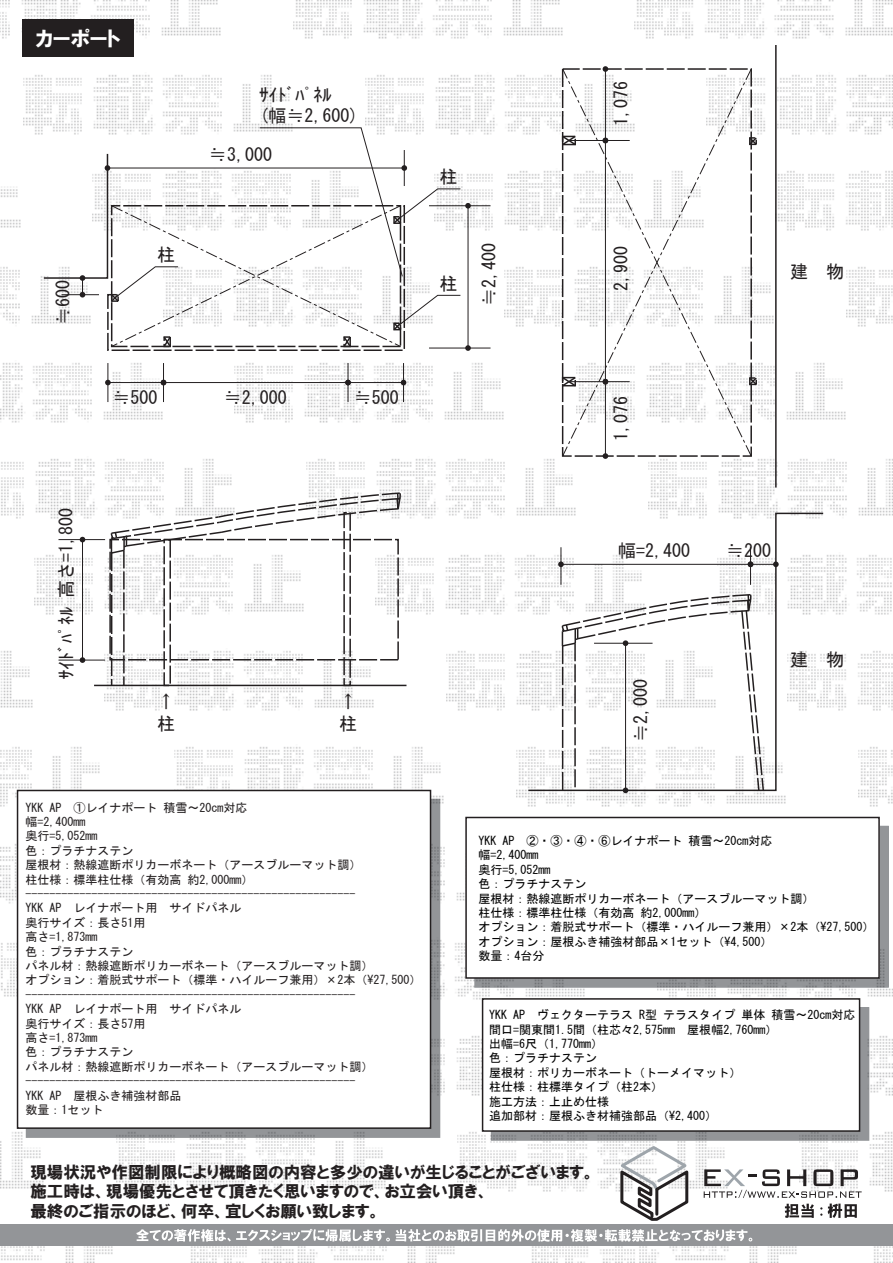
<style>
.page{position:relative;width:893px;height:1263px;background:#fff}
.page>*{position:absolute;margin:0;border:0;box-sizing:border-box;transform-origin:0 0}
.t1{font:21px "HGP Soei Kakugothic UB";color:#fff}
.t2{font:18px/21.6px "MS Gothic";color:#231f20}
.t3{font:16.5px/19.8px "HGP Soei Kakugothic UB";color:#231f20}
.t4{font:12px/14.4px "MS Gothic";color:#231f20}
.t5{font:12px/14.4px "MS Gothic";color:#030303}
</style>
<div class="page">
<img style="left:0;top:0;width:221px;height:39px">
<img style="left:293px;top:0;width:270px;height:39px">
<img style="left:635px;top:0;width:258px;height:39px">
<img style="left:24px;top:75px;width:269px;height:60px">
<img style="left:365px;top:72px;width:197px;height:63px">
<img style="left:752px;top:75px;width:141px;height:60px">
<img style="left:0;top:186px;width:21px;height:42px">
<img style="left:471px;top:168px;width:91px;height:63px">
<img style="left:778px;top:171px;width:115px;height:60px">
<img style="left:0;top:267px;width:42px;height:57px">
<img style="left:505px;top:264px;width:269px;height:63px">
<img style="left:846px;top:267px;width:47px;height:60px">
<img style="left:0;top:363px;width:163px;height:60px">
<img style="left:235px;top:363px;width:269px;height:60px">
<img style="left:752px;top:363px;width:94px;height:57px">
<img style="left:1px;top:459px;width:231px;height:60px">
<img style="left:307px;top:459px;width:269px;height:60px">
<img style="left:648px;top:459px;width:245px;height:57px">
<img style="left:34px;top:555px;width:75px;height:60px">
<img style="left:402px;top:555px;width:124px;height:60px">
<img style="left:825px;top:555px;width:67px;height:60px">
<img style="left:105px;top:654px;width:270px;height:57px">
<img style="left:0;top:651px;width:33px;height:57px">
<img style="left:446px;top:651px;width:81px;height:60px">
<img style="left:826px;top:651px;width:67px;height:60px">
<img style="left:0;top:747px;width:103px;height:61px">
<img style="left:175px;top:747px;width:269px;height:61px">
<img style="left:858px;top:747px;width:35px;height:60px">
<img style="left:516px;top:750px;width:270px;height:57px">
<img style="left:0;top:841px;width:17px;height:63px">
<img style="left:440px;top:841px;width:25px;height:63px">
<img style="left:1px;top:937px;width:16px;height:63px">
<img style="left:440px;top:937px;width:145px;height:63px">
<img style="left:657px;top:988px;width:236px;height:12px">
<img style="left:440px;top:1033px;width:42px;height:63px">
<img style="left:869px;top:1033px;width:24px;height:63px">
<img style="left:0;top:1129px;width:44px;height:60px">
<img style="left:116px;top:1138px;width:270px;height:54px">
<img style="left:800px;top:1129px;width:93px;height:63px">
<img style="left:458px;top:1129px;width:267px;height:63px">
<img style="left:1px;top:1246px;width:112px;height:17px">
<img style="left:191px;top:1246px;width:264px;height:17px">
<img style="left:874px;top:1246px;width:19px;height:17px">
<img style="left:532px;top:1246px;width:265px;height:17px">
<svg style="left:752px;top:137px;width:5px;height:9px"></svg>
<svg style="left:752px;top:376px;width:6px;height:11px"></svg>
<svg style="left:561px;top:375px;width:1px;height:13px"></svg>
<svg style="left:561px;top:134px;width:1px;height:13px"></svg>
<svg style="left:562px;top:68px;width:190px;height:389px"></svg>
<svg style="left:110px;top:491px;width:292px;height:194px"></svg>
<div style="left:109px;top:539px;width:290px;height:121px;border:2px dashed #231f20"></div>
<hr style="left:94px;top:685px;width:312px;height:1px;background:#231f20">
<svg style="left:527px;top:512px;width:298px;height:280px"></svg>
<svg style="left:616px;top:1144px;width:75px;height:77px"></svg>
<div style="left:27px;top:799px;width:413px;height:338px;background:#939598"></div>
<div style="left:18px;top:790px;width:412px;height:338px;background:#fff"></div>
<div style="left:17px;top:790px;width:414px;height:339px;border:2px solid #231f20"></div>
<div style="left:22px;top:20px;width:111px;height:37px;background:#231f20"></div>
<div style="left:0;top:1224px;width:893px;height:22px;background:#939598"></div>
<svg style="left:136px;top:1229px;width:254px;height:12px"></svg>
<svg style="left:396px;top:1229px;width:356px;height:13px"></svg>
<svg style="left:704px;top:1169px;width:158px;height:49px"></svg>
<hr style="left:429px;top:205px;width:61px;height:1px;background:#231f20">
<hr style="left:429px;top:348px;width:61px;height:1px;background:#231f20">
<hr style="left:108px;top:363px;width:1px;height:39px;background:#231f20">
<hr style="left:163px;top:363px;width:1px;height:39px;background:#231f20">
<hr style="left:348px;top:363px;width:1px;height:39px;background:#231f20">
<hr style="left:403px;top:363px;width:1px;height:39px;background:#231f20">
<hr style="left:348px;top:382px;width:56px;height:1px;background:#231f20">
<svg style="left:401px;top:380px;width:5px;height:5px"></svg>
<hr style="left:164px;top:382px;width:184px;height:1px;background:#231f20">
<svg style="left:345px;top:380px;width:6px;height:5px"></svg>
<hr style="left:108px;top:382px;width:56px;height:1px;background:#231f20">
<svg style="left:161px;top:380px;width:5px;height:5px"></svg>
<svg style="left:105px;top:380px;width:6px;height:5px"></svg>
<hr style="left:58px;top:539px;width:47px;height:1px;background:#231f20">
<hr style="left:58px;top:660px;width:47px;height:1px;background:#231f20">
<hr style="left:82px;top:540px;width:1px;height:120px;background:#231f20">
<svg style="left:80px;top:537px;width:5px;height:5px"></svg>
<svg style="left:80px;top:657px;width:5px;height:6px"></svg>
<svg style="left:42px;top:127px;width:429px;height:224px"></svg>
<hr style="left:750px;top:547px;width:1px;height:38px;background:#231f20">
<hr style="left:561px;top:547px;width:1px;height:38px;background:#231f20">
<hr style="left:561px;top:564px;width:189px;height:1px;background:#231f20">
<svg style="left:748px;top:561px;width:31px;height:6px"></svg>
<svg style="left:558px;top:561px;width:6px;height:6px"></svg>
<svg style="left:561px;top:593px;width:204px;height:200px"></svg>
<hr style="left:569px;top:140px;width:61px;height:1px;background:#231f20">
<hr style="left:569px;top:381px;width:61px;height:1px;background:#231f20">
<hr style="left:605px;top:382px;width:1px;height:74px;background:#231f20">
<svg style="left:603px;top:453px;width:5px;height:6px"></svg>
<hr style="left:605px;top:140px;width:1px;height:242px;background:#231f20">
<svg style="left:603px;top:379px;width:5px;height:5px"></svg>
<hr style="left:605px;top:69px;width:1px;height:71px;background:#231f20">
<svg style="left:603px;top:138px;width:5px;height:5px"></svg>
<svg style="left:603px;top:66px;width:5px;height:6px"></svg>
<hr style="left:775px;top:45px;width:2px;height:443px;background:#231f20">
<div style="left:475px;top:826px;width:413px;height:161px;background:#939598"></div>
<div style="left:474px;top:826px;width:415px;height:162px;border:2px solid #939598"></div>
<div style="left:466px;top:817px;width:413px;height:161px;background:#fff"></div>
<div style="left:465px;top:817px;width:415px;height:162px;border:2px solid #231f20"></div>
<div style="left:492px;top:1008px;width:376px;height:132px;background:#939598"></div>
<div style="left:491px;top:1007px;width:378px;height:134px;border:2px solid #939598"></div>
<div style="left:483px;top:999px;width:377px;height:132px;background:#fff"></div>
<div style="left:482px;top:998px;width:378px;height:134px;border:2px solid #231f20"></div>
<h1 class="t1" style="left:36px;top:28px;width:86px">カーポート</h1>
<h2 class="t2" style="left:52px;top:325px;width:46px;rotate:-90deg">≒600</h2>
<h2 class="t2" style="left:157px;top:244px;width:19px">柱</h2>
<h2 class="t2" style="left:260px;top:83px;width:100px">ｻｲﾄﾞﾊﾟﾈﾙ<br>(幅≒2,600)</h2>
<h2 class="t2" style="left:209px;top:144px;width:64px">≒3,000</h2>
<h2 class="t2" style="left:112px;top:387px;width:46px">≒500</h2>
<h2 class="t2" style="left:224px;top:387px;width:64px">≒2,000</h2>
<h2 class="t2" style="left:354px;top:387px;width:46px">≒500</h2>
<h2 class="t2" style="left:439px;top:166px;width:19px">柱</h2>
<h2 class="t2" style="left:439px;top:272px;width:19px">柱</h2>
<h2 class="t2" style="left:478px;top:306px;width:64px;rotate:-90deg">≒2,400</h2>
<h2 class="t2" style="left:610px;top:125px;width:46px;rotate:-90deg">1,076</h2>
<h2 class="t2" style="left:610px;top:290px;width:46px;rotate:-90deg">2,900</h2>
<h2 class="t2" style="left:610px;top:440px;width:46px;rotate:-90deg">1,076</h2>
<h2 class="t2" style="left:790px;top:261px;width:55px">建　物</h2>
<h2 class="t2" style="left:55px;top:679px;width:172px;rotate:-90deg">ｻｲﾄﾞﾊﾟﾈﾙ 高さ=1,800</h2>
<h2 class="t2" style="left:157px;top:691px;width:19px">↑柱</h2>
<h2 class="t2" style="left:339px;top:691px;width:19px">↑柱</h2>
<p class="t4" style="left:26px;top:800px;width:397px">YKK AP ①レイナポート 積雪～20cm対応<br>幅=2,400mm<br>奥行=5,052mm<br>色：プラチナステン<br>屋根材：熱線遮断ポリカーボネート（アースブルーマット調）<br>柱仕様：標準柱仕様（有効高 約2,000mm）-------------------------------------------------------<br>YKK AP レイナポート用　サイドパネル<br>奥行サイズ：長さ51用<br>高さ=1,873mm<br>色：プラチナステン<br>パネル材：熱線遮断ポリカーボネート（アースブルーマット調）<br>オプション：着脱式サポート（標準・ハイルーフ兼用）×2本（\27,500）-------------------------------------------------------<br>YKK AP レイナポート用　サイドパネル<br>奥行サイズ：長さ57用<br>高さ=1,873mm<br>色：プラチナステン<br>パネル材：熱線遮断ポリカーボネート（アースブルーマット調）-------------------------------------------------------<br>YKK AP 屋根ふき補強材部品<br>数量：1セット</p>
<h2 class="t2" style="left:618px;top:539px;width:73px">幅=2,400</h2>
<h2 class="t2" style="left:726px;top:539px;width:46px">≒200</h2>
<h2 class="t2" style="left:630px;top:742px;width:64px;rotate:-90deg">≒2,000</h2>
<h2 class="t2" style="left:790px;top:648px;width:55px">建　物</h2>
<p class="t5" style="left:478px;top:833px;width:398px">YKK AP ②・③・④・⑥レイナポート 積雪～20cm対応<br>幅=2,400mm<br>奥行=5,052mm<br>色：プラチナステン<br>屋根材：熱線遮断ポリカーボネート（アースブルーマット調）<br>柱仕様：標準柱仕様（有効高 約2,000mm）<br>オプション：着脱式サポート（標準・ハイルーフ兼用）×2本（\27,500）オプション：屋根ふき補強材部品×1セット（\4,500）<br>数量：4台分</p>
<p class="t5" style="left:489px;top:1008px;width:367px">YKK AP ヴェクターテラス R型 テラスタイプ 単体 積雪～20cm対応間口=関東間1.5間（柱芯々2,575mm　屋根幅2,760mm）<br>出幅=6尺（1,770mm）<br>色：プラチナステン<br>屋根材：ポリカーボネート（トーメイマット）<br>柱仕様：柱標準タイプ（柱2本）<br>施工方法：上止め仕様<br>追加部材：屋根ふき材補強部品（\2,400）</p>
<h3 class="t3" style="left:30px;top:1162px;width:566px">現場状況や作図制限により概略図の内容と多少の違いが生じることがございます。施工時は、現場優先とさせて頂きたく思いますので、お立会い頂き、<br>最終のご指示のほど、何卒、宜しくお願い致します。</h3>
</div>
